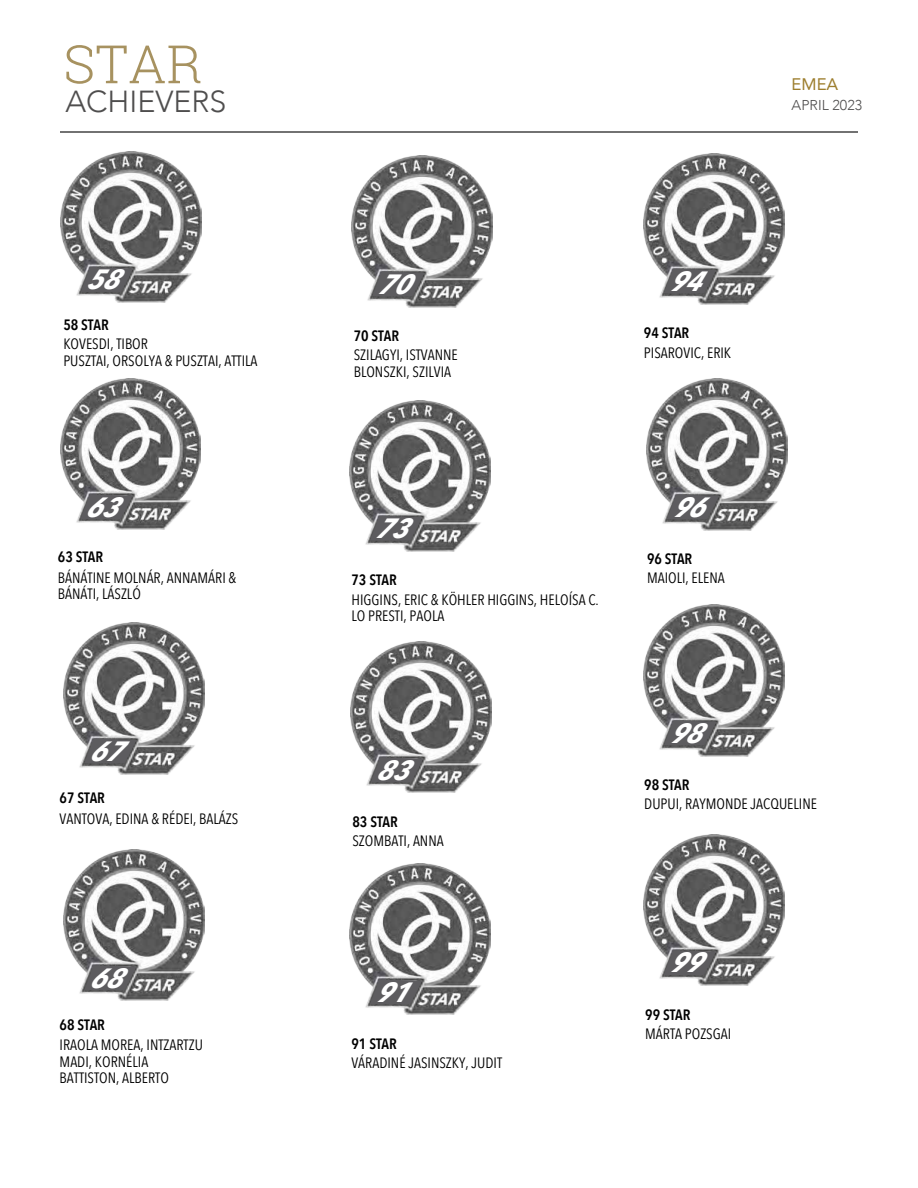
<style>
.page{position:relative;width:918px;height:1188px;background:#fff}
.page>*{position:absolute;margin:0;border:0;box-sizing:border-box;transform-origin:0 0}
.t1{font:300 52.95px "Roboto Slab";color:#a79260}
.t2{font:300 30.3px "Avenir";color:#4f4e4e}
.t3{font:italic 700 27.9px "Avenir Next Condensed";color:#fff;scale:1.11 1}
.t4{font:16.65px "Avenir";color:#9d7e2e}
.t5{font:15px/16.5px "Avenir Next Condensed";color:#000}
.t6{font:600 15px "Avenir Next Condensed";color:#000}
.t7{font:300 14.25px "Avenir";color:#4e4d4d}
</style>
<div class="page">
<img style="left:64px;top:623px;width:141px;height:151px">
<svg style="left:84px;top:739px;width:53px;height:24px"></svg>
<img style="left:64px;top:850px;width:141px;height:151px">
<svg style="left:84px;top:965px;width:53px;height:25px"></svg>
<img style="left:352px;top:156px;width:141px;height:151px">
<svg style="left:372px;top:271px;width:52px;height:25px"></svg>
<img style="left:350px;top:400px;width:140px;height:151px">
<svg style="left:370px;top:516px;width:52px;height:25px"></svg>
<img style="left:60px;top:151px;width:141px;height:152px">
<svg style="left:81px;top:267px;width:52px;height:25px"></svg>
<img style="left:351px;top:642px;width:140px;height:151px">
<svg style="left:371px;top:757px;width:52px;height:25px"></svg>
<img style="left:350px;top:864px;width:140px;height:151px">
<svg style="left:370px;top:979px;width:52px;height:25px"></svg>
<img style="left:643px;top:153px;width:141px;height:151px">
<svg style="left:664px;top:269px;width:52px;height:25px"></svg>
<img style="left:646px;top:379px;width:141px;height:151px">
<svg style="left:667px;top:495px;width:52px;height:24px"></svg>
<img style="left:644px;top:605px;width:141px;height:151px">
<svg style="left:664px;top:720px;width:52px;height:25px"></svg>
<img style="left:643px;top:835px;width:141px;height:151px">
<svg style="left:664px;top:950px;width:52px;height:25px"></svg>
<img style="left:60px;top:379px;width:141px;height:151px">
<svg style="left:80px;top:494px;width:53px;height:25px"></svg>
<hr style="left:61px;top:131px;width:797px;height:2px;background:#727272">
<h1 class="t1" style="left:64px;top:28px;width:140px">STAR</h1>
<h2 class="t2" style="left:65px;top:83px;width:162px">ACHIEVERS</h2>
<h3 class="t3" style="left:86px;top:262px;width:43px">58</h3>
<p class="t6" style="left:63px;top:312px;width:47px">58 STAR</p>
<p class="t5" style="left:63px;top:335px;width:196px">KOVESDI, TIBOR<br>PUSZTAI, ORSOLYA &amp; PUSZTAI, ATTILA</p>
<h3 class="t3" style="left:86px;top:490px;width:43px">63</h3>
<p class="t6" style="left:58px;top:544px;width:47px">63 STAR</p>
<p class="t5" style="left:58px;top:568px;width:180px">BÁNÁTINE MOLNÁR, ANNAMÁRI &amp;<br>BÁNÁTI, LÁSZLÓ</p>
<h3 class="t3" style="left:90px;top:734px;width:43px">67</h3>
<p class="t6" style="left:60px;top:785px;width:47px">67 STAR</p>
<p class="t5" style="left:60px;top:809px;width:180px">VANTOVA, EDINA &amp; RÉDEI, BALÁZS</p>
<h3 class="t3" style="left:90px;top:961px;width:43px">68</h3>
<p class="t6" style="left:60px;top:1012px;width:47px">68 STAR</p>
<p class="t5" style="left:60px;top:1036px;width:145px">IRAOLA MOREA, INTZARTZU<br>MADI, KORNÉLIA<br>BATTISTON, ALBERTO</p>
<p class="t4" style="left:792px;top:71px;width:48px">EMEA</p>
<p class="t7" style="left:792px;top:97px;width:72px">APRIL 2023</p>
<h3 class="t3" style="left:377px;top:267px;width:43px">70</h3>
<p class="t6" style="left:354px;top:323px;width:47px">70 STAR</p>
<p class="t5" style="left:354px;top:346px;width:106px">SZILAGYI, ISTVANNE<br>BLONSZKI, SZILVIA</p>
<h3 class="t3" style="left:669px;top:264px;width:43px">94</h3>
<p class="t6" style="left:644px;top:320px;width:47px">94 STAR</p>
<p class="t5" style="left:644px;top:343px;width:89px">PISAROVIC, ERIK</p>
<h3 class="t3" style="left:375px;top:511px;width:43px">73</h3>
<p class="t6" style="left:351px;top:567px;width:47px">73 STAR</p>
<p class="t5" style="left:351px;top:591px;width:249px">HIGGINS, ERIC &amp; KÖHLER HIGGINS, HELOÍSA C.<br>LO PRESTI, PAOLA</p>
<h3 class="t3" style="left:376px;top:753px;width:43px">83</h3>
<p class="t6" style="left:352px;top:809px;width:47px">83 STAR</p>
<p class="t5" style="left:352px;top:832px;width:93px">SZOMBATI, ANNA</p>
<h3 class="t3" style="left:375px;top:975px;width:43px">91</h3>
<p class="t6" style="left:351px;top:1031px;width:47px">91 STAR</p>
<p class="t5" style="left:351px;top:1054px;width:152px">VÁRADINÉ JASINSZKY, JUDIT</p>
<h3 class="t3" style="left:672px;top:490px;width:43px">96</h3>
<p class="t6" style="left:647px;top:546px;width:47px">96 STAR</p>
<p class="t5" style="left:647px;top:569px;width:79px">MAIOLI, ELENA</p>
<h3 class="t3" style="left:669px;top:716px;width:43px">98</h3>
<p class="t6" style="left:644px;top:772px;width:47px">98 STAR</p>
<p class="t5" style="left:644px;top:795px;width:174px">DUPUI, RAYMONDE JACQUELINE</p>
<h3 class="t3" style="left:669px;top:945px;width:43px">99</h3>
<p class="t6" style="left:645px;top:1002px;width:47px">99 STAR</p>
<p class="t5" style="left:645px;top:1025px;width:88px">MÁRTA POZSGAI</p>
</div>
